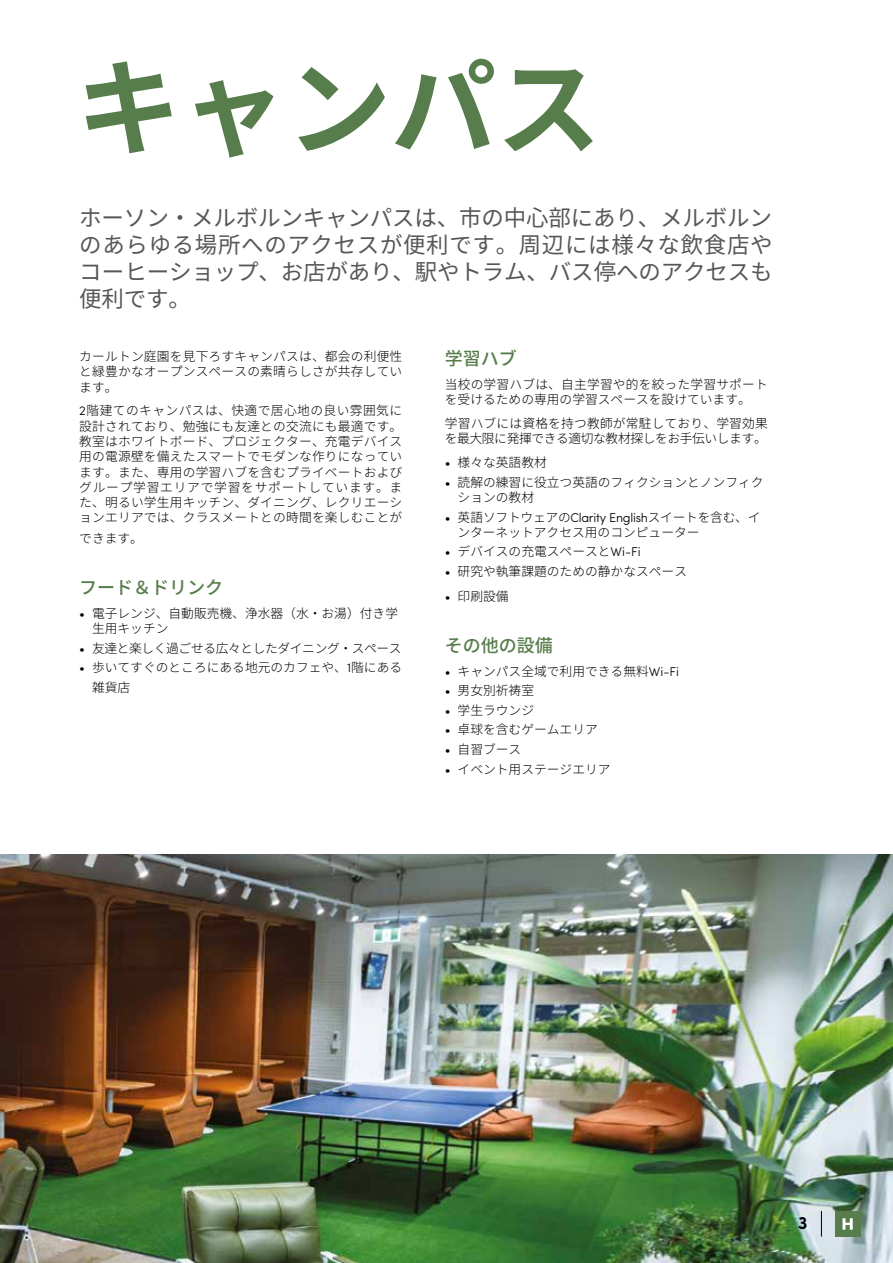
<style>
.page{position:relative;width:893px;height:1263px;background:#fff}
.page>*{position:absolute;margin:0;border:0;box-sizing:border-box;transform-origin:0 0}
.t1{font:700 105px "Source Han Sans";color:#577d4c}
.t2{font:22.5px/27px "Source Han Sans";letter-spacing:-.005em;color:#575756;text-align:justify}
.t3{font:500 18px "Source Han Sans";color:#577d4c}
.t4{font:600 18px "Sofia Pro";color:#000}
.t5{font:300 12.75px/15.3px "Source Han Sans";color:#000}
.t6{font:300 12.75px/15.3px "Source Han Sans";letter-spacing:-.03em;color:#000}
.s1{font-family:"Sofia Pro"}
</style>
<div class="page">
<img style="left:0;top:855px;width:893px;height:408px">
<svg style="left:821px;top:1211px;width:1px;height:25px"></svg>
<div style="left:835px;top:1211px;width:26px;height:25px;background:#577d4c"></div>
<svg style="left:842px;top:1218px;width:11px;height:12px"></svg>
<h1 class="t1" style="left:76px;top:49px;width:527px">キャンパス</h1>
<h2 class="t2" style="left:79px;top:204px;width:695px">ホーソン・メルボルンキャンパスは、市の中心部にあり、メルボルンのあらゆる場所へのアクセスが便利です。周辺には様々な飲食店やコーヒーショップ、お店があり、駅やトラム、バス停へのアクセスも便利です。</h2>
<p class="t5" style="left:79px;top:349px;width:325px;text-align:justify">カールトン庭園を見下ろすキャンパスは、都会の利便性と緑豊かなオープンスペースの素晴らしさが共存しています。</p>
<p class="t5" style="left:79px;top:403px;width:325px;text-align:justify"><span class="s1">2</span>階建てのキャンパスは、快適で居心地の良い雰囲気に設計されており、勉強にも友達との交流にも最適です。教室はホワイトボード、プロジェクター、充電デバイス用の電源壁を備えたスマートでモダンな作りになっています。また、専用の学習ハブを含むプライベートおよびグループ学習エリアで学習をサポートしています。また、明るい学生用キッチン、ダイニング、レクリエーションエリアでは、クラスメートとの時間を楽しむことが</p>
<p class="t5" style="left:79px;top:531px;width:65px">できます。</p>
<h3 class="t3" style="left:79px;top:577px;width:145px">フード＆ドリンク</h3>
<p class="t5" style="left:92px;top:606px;width:308px;text-indent:-13px"><span class="s1">•</span> 電子レンジ、自動販売機、浄水器（水・お湯）付き学生用キッチン</p>
<p class="t6" style="left:79px;top:641px;width:324px"><span class="s1">•</span> 友達と楽しく過ごせる広々としたダイニング・スペース</p>
<p class="t5" style="left:92px;top:658px;width:312px;line-height:19.5px;text-indent:-13px"><span class="s1">•</span> 歩いてすぐのところにある地元のカフェや、<span class="s1">1</span>階にある雑貨店</p>
<h3 class="t3" style="left:445px;top:348px;width:73px">学習ハブ</h3>
<p class="t5" style="left:445px;top:377px;width:325px">当校の学習ハブは、自主学習や的を絞った学習サポートを受けるための専用の学習スペースを設けています。</p>
<p class="t6" style="left:445px;top:416px;width:325px">学習ハブには資格を持つ教師が常駐しており、学習効果を最大限に発揮できる適切な教材探しをお手伝いします。</p>
<p class="t5" style="left:445px;top:455px;width:103px"><span class="s1">•</span> 様々な英語教材</p>
<p class="t5" style="left:458px;top:475px;width:307px;text-indent:-13px"><span class="s1">•</span> 読解の練習に役立つ英語のフィクションとノンフィクションの教材</p>
<p class="t5" style="left:458px;top:509px;width:304px;text-indent:-13px"><span class="s1">•</span> 英語ソフトウェアの<span class="s1">Clarity English</span>スイートを含む、インターネットアクセス用のコンピューター</p>
<p class="t5" style="left:445px;top:544px;width:197px"><span class="s1">•</span> デバイスの充電スペースと<span class="s1">Wi-Fi</span></p>
<p class="t5" style="left:445px;top:564px;width:244px"><span class="s1">•</span> 研究や執筆課題のための静かなスペース</p>
<p class="t5" style="left:445px;top:589px;width:65px"><span class="s1">•</span> 印刷設備</p>
<h3 class="t3" style="left:445px;top:635px;width:109px">その他の設備</h3>
<p class="t5" style="left:445px;top:664px;width:236px"><span class="s1">•</span> キャンパス全域で利用できる無料<span class="s1">Wi-Fi</span></p>
<p class="t5" style="left:445px;top:683px;width:91px"><span class="s1">•</span> 男女別祈祷室</p>
<p class="t5" style="left:445px;top:703px;width:91px"><span class="s1">•</span> 学生ラウンジ</p>
<p class="t5" style="left:445px;top:722px;width:154px"><span class="s1">•</span> 卓球を含むゲームエリア</p>
<p class="t5" style="left:445px;top:742px;width:78px"><span class="s1">•</span> 自習ブース</p>
<p class="t5" style="left:445px;top:761px;width:167px"><span class="s1">•</span> イベント用ステージエリア</p>
<h3 class="t4" style="left:798px;top:1209px;width:11px">3</h3>
</div>
